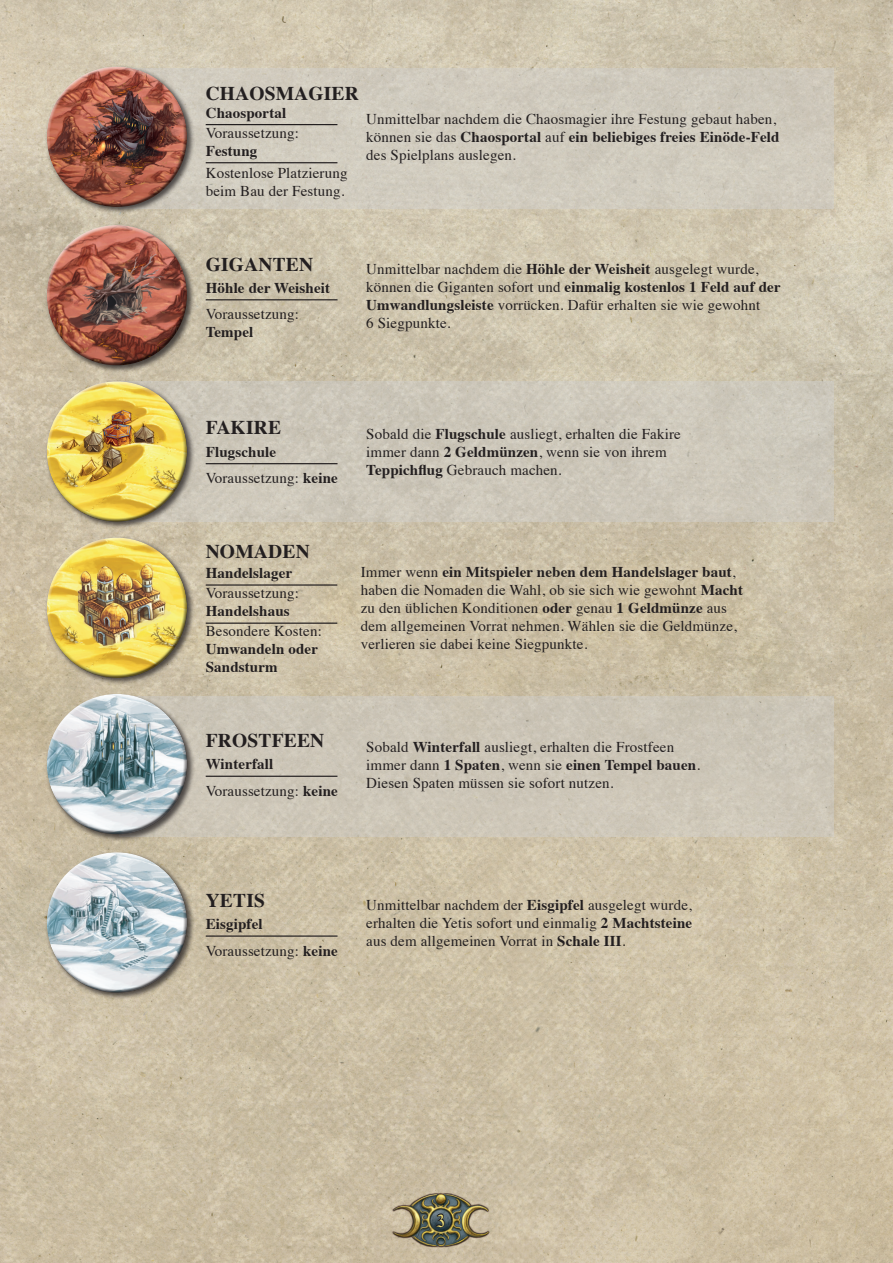
<style>
.page{position:relative;width:893px;height:1263px;background:#fff}
.page>*{position:absolute;margin:0;border:0;box-sizing:border-box;transform-origin:0 0}
.t1{font:700 19.5px "Times";letter-spacing:.01em;color:#231f20}
.t2{font:18px "Dolmen";color:#f2e47b;scale:.75 1}
.t3{font:15px/18px "Times";letter-spacing:.01em;color:#231f20}
.t4{font:700 15px/26.5px "Times";letter-spacing:.01em;color:#231f20}
.s1{font-weight:700}
.s2{font-weight:400}
</style>
<div class="page">
<img style="left:0;top:0;width:893px;height:1263px">
<div style="left:119px;top:69px;width:714px;height:140px;background:#d0cbbe"></div>
<div style="left:119px;top:381px;width:714px;height:141px;background:#cdc7ba"></div>
<div style="left:119px;top:696px;width:714px;height:140px;background:#ccc6b7"></div>
<hr style="left:206px;top:584px;width:131px;height:2px;background:#231f20">
<hr style="left:206px;top:622px;width:131px;height:2px;background:#231f20">
<hr style="left:206px;top:776px;width:131px;height:1px;background:#231f20">
<hr style="left:206px;top:124px;width:131px;height:1px;background:#231f20">
<hr style="left:206px;top:162px;width:131px;height:1px;background:#231f20">
<hr style="left:206px;top:463px;width:131px;height:1px;background:#231f20">
<hr style="left:206px;top:935px;width:131px;height:2px;background:#231f20">
<hr style="left:206px;top:299px;width:131px;height:1px;background:#231f20">
<img style="left:391px;top:1193px;width:100px;height:54px">
<svg style="left:429px;top:1212px;width:17px;height:21px"></svg>
<div style="left:45px;top:851px;width:150px;height:149px;background:#231f20;opacity:.75"></div>
<div style="left:46px;top:852px;width:134px;height:105px;background:#fff;opacity:.75"></div>
<div style="left:49px;top:874px;width:138px;height:119px;background:#231f20;opacity:.75"></div>
<div style="left:45px;top:380px;width:150px;height:149px;background:#231f20;opacity:.75"></div>
<div style="left:46px;top:381px;width:134px;height:105px;background:#fff;opacity:.75"></div>
<div style="left:49px;top:403px;width:138px;height:119px;background:#231f20;opacity:.75"></div>
<div style="left:45px;top:536px;width:150px;height:150px;background:#231f20;opacity:.75"></div>
<div style="left:46px;top:537px;width:134px;height:105px;background:#fff;opacity:.75"></div>
<div style="left:49px;top:560px;width:138px;height:118px;background:#231f20;opacity:.75"></div>
<div style="left:45px;top:65px;width:150px;height:150px;background:#231f20;opacity:.75"></div>
<div style="left:46px;top:66px;width:134px;height:105px;background:#fff;opacity:.75"></div>
<div style="left:49px;top:89px;width:138px;height:118px;background:#231f20;opacity:.75"></div>
<div style="left:45px;top:223px;width:150px;height:150px;background:#231f20;opacity:.75"></div>
<div style="left:46px;top:225px;width:134px;height:104px;background:#fff;opacity:.75"></div>
<div style="left:49px;top:247px;width:138px;height:119px;background:#231f20;opacity:.75"></div>
<div style="left:45px;top:692px;width:150px;height:150px;background:#231f20;opacity:.75"></div>
<div style="left:46px;top:693px;width:134px;height:105px;background:#fff;opacity:.75"></div>
<div style="left:49px;top:716px;width:138px;height:118px;background:#231f20;opacity:.75"></div>
<h1 class="t1" style="left:206px;top:74px;width:155px">CHAOSMAGIER</h1>
<p class="t4" style="left:206px;top:98px;width:82px">Chaosportal</p>
<p class="t3" style="left:206px;top:122px;width:95px">Voraussetzung:</p>
<p class="t4" style="left:206px;top:136px;width:53px">Festung</p>
<p class="t3" style="left:206px;top:163px;width:143px">Kostenlose Platzierung beim Bau der Festung.</p>
<p class="t3" style="left:366px;top:109px;width:415px">Unmittelbar nachdem die Chaosmagier ihre Festung gebaut haben, können sie das <span class="s1">Chaosportal</span> auf <span class="s1">ein beliebiges freies Einöde-Feld </span>des Spielplans auslegen.</p>
<h1 class="t1" style="left:206px;top:245px;width:109px">GIGANTEN</h1>
<p class="t4" style="left:206px;top:273px;width:126px">Höhle der Weisheit</p>
<p class="t3" style="left:206px;top:304px;width:95px">Voraussetzung:</p>
<p class="t4" style="left:206px;top:317px;width:49px">Tempel</p>
<p class="t3" style="left:366px;top:259px;width:416px">Unmittelbar nachdem die <span class="s1">Höhle der Weisheit</span> ausgelegt wurde, können die Giganten sofort und <span class="s1">einmalig kostenlos 1 Feld auf der Umwandlungsleiste</span> vorrücken. Dafür erhalten sie wie gewohnt<br>6 Siegpunkte.</p>
<h1 class="t1" style="left:206px;top:409px;width:77px">FAKIRE</h1>
<p class="t4" style="left:206px;top:437px;width:134px">Flugschule<br><span class="s2">Voraussetzung:</span> keine</p>
<h1 class="t1" style="left:206px;top:533px;width:106px">NOMADEN</h1>
<p class="t4" style="left:206px;top:558px;width:88px">Handelslager</p>
<p class="t3" style="left:206px;top:583px;width:95px">Voraussetzung:</p>
<p class="t4" style="left:206px;top:596px;width:86px">Handelshaus</p>
<p class="t3" style="left:206px;top:621px;width:118px">Besondere Kosten:</p>
<p class="t4" style="left:206px;top:639px;width:114px;line-height:18px">Umwandeln oder<br>Sandsturm</p>
<p class="t3" style="left:366px;top:424px;width:316px">Sobald die <span class="s1">Flugschule</span> ausliegt, erhalten die Fakire immer dann <span class="s1">2 Geldmünzen</span>, wenn sie von ihrem<br><span class="s1">Teppichflug</span> Gebrauch machen.</p>
<p class="t3" style="left:361px;top:562px;width:384px">Immer wenn <span class="s1">ein Mitspieler neben dem Handelslager baut</span>, haben die Nomaden die Wahl, ob sie sich wie gewohnt <span class="s1">Macht </span>zu den üblichen Konditionen <span class="s1">oder</span> genau <span class="s1">1 Geldmünze</span> aus dem allgemeinen Vorrat nehmen. Wählen sie die Geldmünze, verlieren sie dabei keine Siegpunkte.</p>
<h1 class="t1" style="left:206px;top:722px;width:120px">FROSTFEEN</h1>
<p class="t4" style="left:206px;top:749px;width:134px">Winterfall<br><span class="s2">Voraussetzung:</span> keine</p>
<p class="t3" style="left:366px;top:736px;width:335px">Sobald <span class="s1">Winterfall</span> ausliegt, erhalten die Frostfeen immer dann <span class="s1">1 Spaten</span>, wenn sie <span class="s1">einen Tempel bauen</span>.<br>Diesen Spaten müssen sie sofort nutzen.</p>
<h1 class="t1" style="left:206px;top:881px;width:61px">YETIS</h1>
<p class="t4" style="left:206px;top:909px;width:134px">Eisgipfel<br><span class="s2">Voraussetzung:</span> keine</p>
<p class="t3" style="left:366px;top:895px;width:327px;text-align:justify">Unmittelbar nachdem der <span class="s1">Eisgipfel</span> ausgelegt wurde, erhalten die Yetis sofort und einmalig <span class="s1">2 Machtsteine </span>aus dem allgemeinen Vorrat in <span class="s1">Schale III</span>.</p>
<p class="t2" style="left:436px;top:1211px;width:12px">3</p>
</div>
